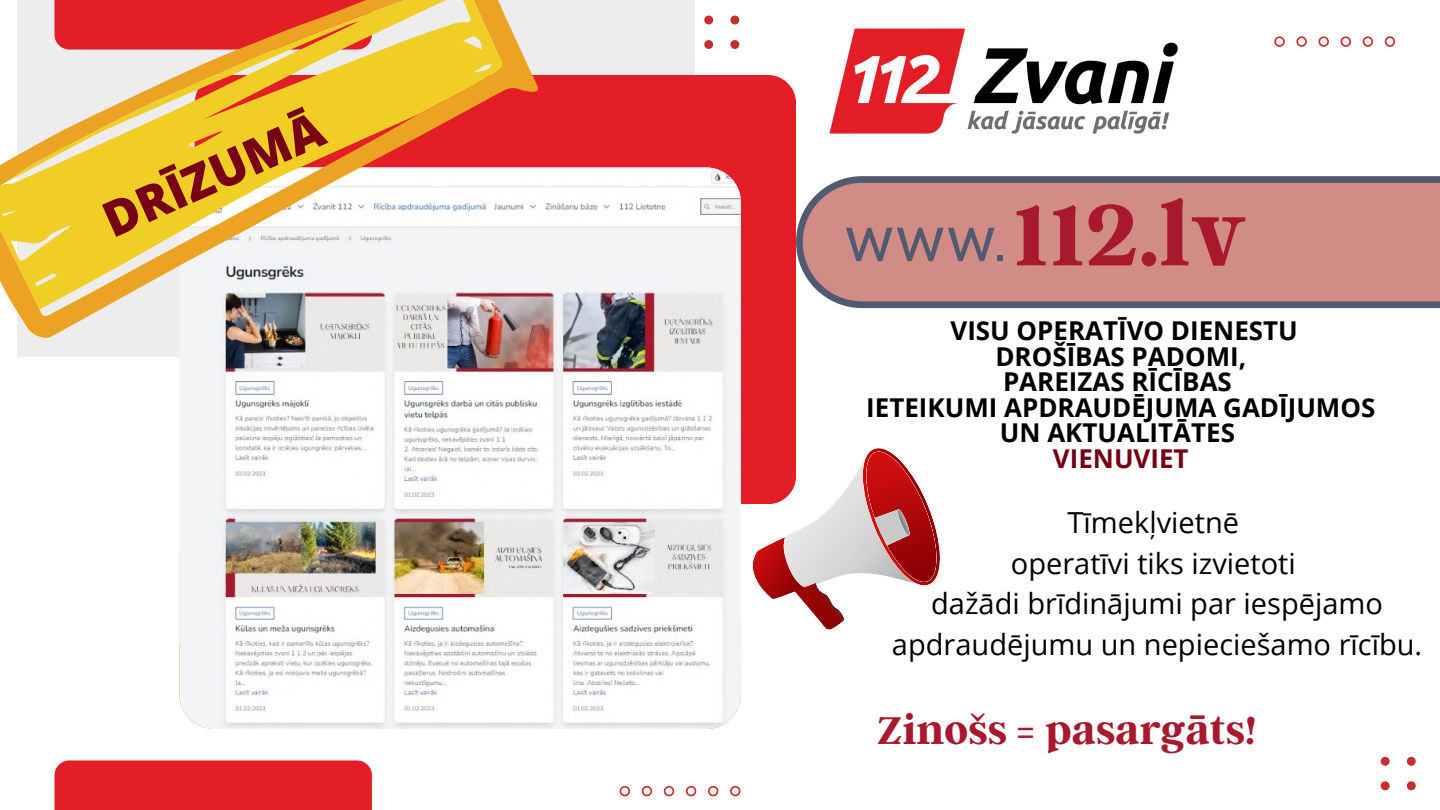
<style>
.page{position:relative;width:1440px;height:810px;background:#fff}
.page>*{position:absolute;margin:0;border:0;box-sizing:border-box;transform-origin:0 0}
.t1{font:700 96px "Argent CF";color:#a8192d}
.t2{font:800 49px "Open Sans";color:#770012}
.t3{font:700 43px "Argent CF";color:#a8192d}
.t4{font:29px/40.5px "Open Sans";color:#000;text-align:center}
.t5{font:700 25.9px/25.5px "Open Sans";color:#000;text-align:center}
.t6{font:700 25.9px "Open Sans";color:#770012}
</style>
<div class="page">
<div style="left:17px;top:0;width:678px;height:357px;background:#ededed"></div>
<div style="left:54px;top:760px;width:318px;height:50px;background:#e41e26"></div>
<svg style="left:704px;top:15px;width:36px;height:34px"></svg>
<svg style="left:1381px;top:756px;width:35px;height:35px"></svg>
<div style="left:195px;top:75px;width:601px;height:429px;background:#e41e26;border-radius:28px"></div>
<svg style="left:620px;top:785px;width:121px;height:12px"></svg>
<img style="left:829px;top:28px;width:349px;height:106px">
<svg style="left:1274px;top:36px;width:122px;height:11px"></svg>
<svg style="left:752px;top:448px;width:188px;height:182px"></svg>
<img style="left:179px;top:167px;width:562px;height:562px;border-radius:35px">
<img style="left:18px;top:53px;width:537px;height:295px">
<svg style="left:0;top:0;width:522px;height:313px"></svg>
<svg style="left:796px;top:176px;width:644px;height:132px;background:#c38a85"></svg>
<svg style="left:846px;top:228px;width:157px;height:33px;background:#a37a7e"></svg>
<h2 class="t2" style="left:92px;top:191px;width:238px;rotate:-24deg">DRĪZUMĀ</h2>
<h1 class="t1" style="left:1013px;top:172px;width:235px">112.lv</h1>
<p class="t5" style="left:866px;top:317px;width:511px">VISU OPERATĪVO DIENESTU<br>DROŠĪBAS PADOMI,<br>PAREIZAS RĪCĪBAS<br>IETEIKUMI APDRAUDĒJUMA GADĪJUMOS<br>UN AKTUALITĀTES</p>
<p class="t6" style="left:1053px;top:440px;width:137px">VIENUVIET</p>
<p class="t4" style="left:892px;top:502px;width:532px">Tīmekļvietnē<br>operatīvi tiks izvietoti<br>dažādi brīdinājumi par iespējamo apdraudējumu un nepieciešamo rīcību.</p>
<h3 class="t3" style="left:877px;top:703px;width:382px">Zinošs = pasargāts!</h3>
</div>
